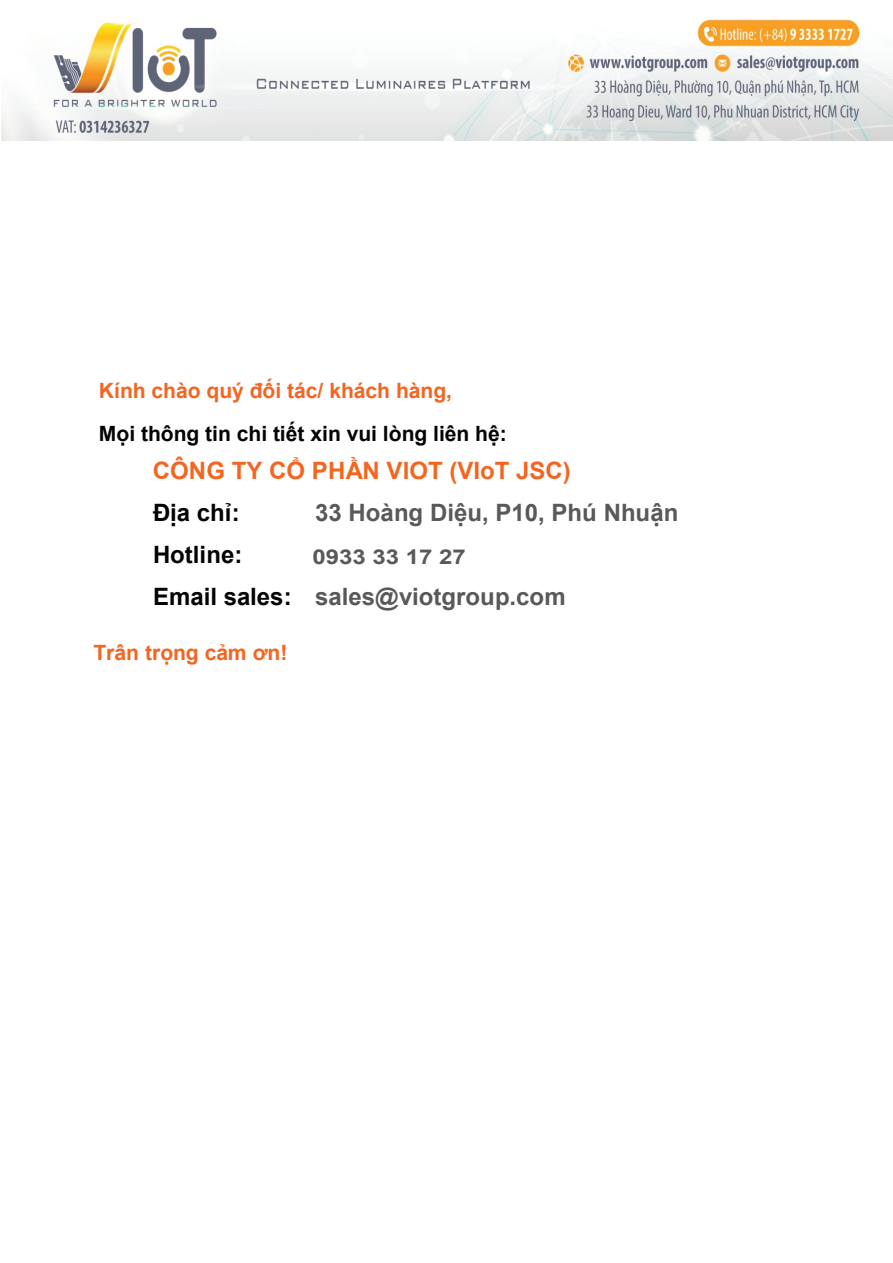
<style>
.page{position:relative;width:893px;height:1263px;background:#fff}
.page>*{position:absolute;margin:0;border:0;box-sizing:border-box;transform-origin:0 0}
.t1{font:700 24px/41.7px "Arial";color:#040503}
.t2{font:700 24px "Arial";color:#f36521}
.t3{font:700 24px "Arial";color:#595959}
.t4{font:700 21px "Arial";letter-spacing:-.005em;color:#f36521}
.t5{font:700 21px "Arial";letter-spacing:-.005em;color:#040503}
.t6{font:700 20.4px "Arial";color:#595959;scale:1.17 1}
.s1{color:#595959}
</style>
<div class="page">
<img style="left:2px;top:19px;width:891px;height:122px">
<p class="t4" style="left:99px;top:376px;width:355px">Kính chào quý đối tác/ khách hàng,</p>
<p class="t5" style="left:99px;top:418px;width:409px">Mọi thông tin chi tiết xin vui lòng liên hệ:</p>
<p class="t2" style="left:153px;top:454px;width:419px">CÔNG TY CỔ PHẦN VIOT (VIoT JSC)</p>
<p class="t1" style="left:153px;top:492px;width:88px">Địa chỉ:</p>
<p class="t3" style="left:315px;top:496px;width:365px">33 Hoàng Diệu, P10, Phú Nhuận</p>
<p class="t1" style="left:153px;top:534px;width:414px">Hotline:<br>Email sales: <span class="s1">sales@viotgroup.com</span></p>
<p class="t4" style="left:93px;top:638px;width:195px">Trân trọng cảm ơn!</p>
<p class="t6" style="left:312px;top:542px;width:133px">0933 33 17 27</p>
</div>
